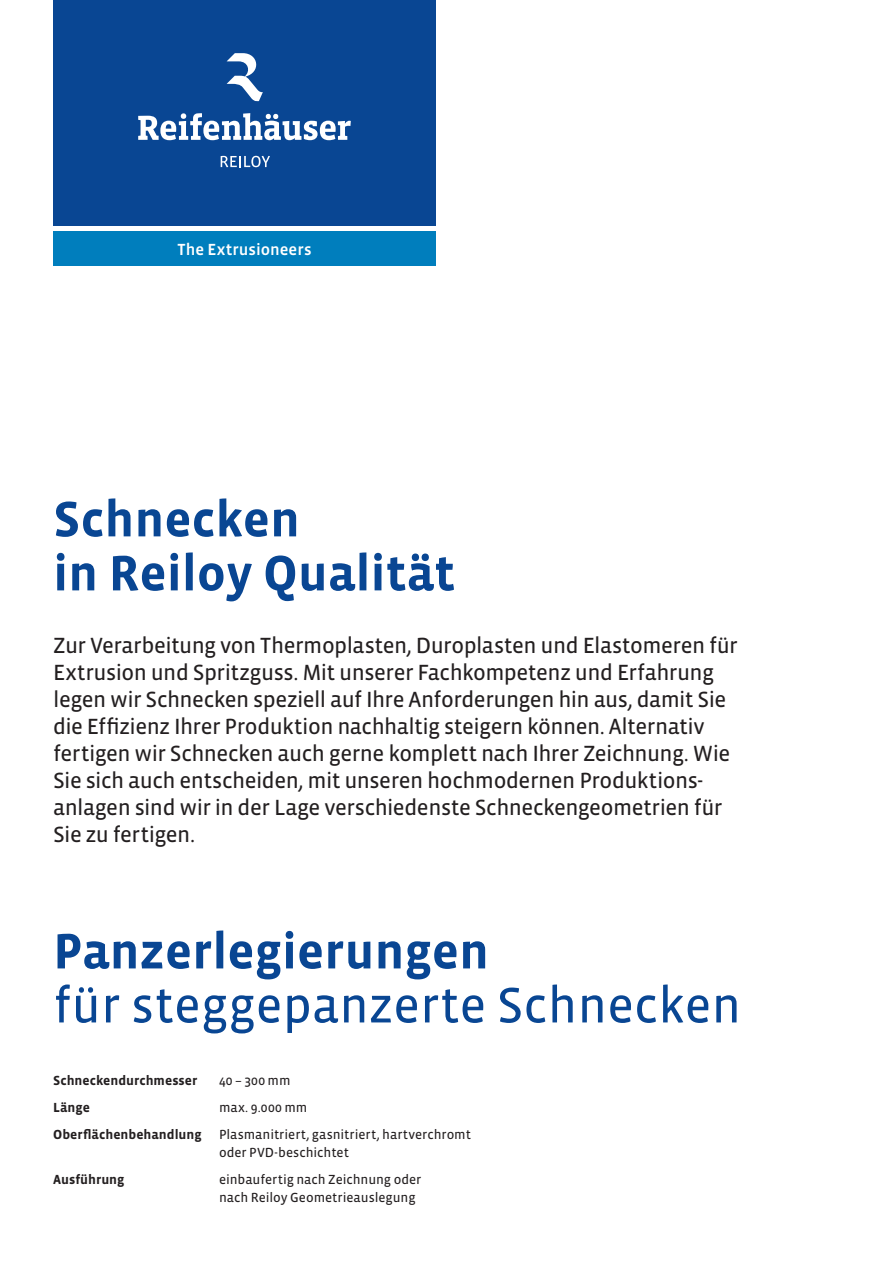
<style>
.page{position:relative;width:893px;height:1263px;background:#fff}
.page>*{position:absolute;margin:0;border:0;box-sizing:border-box;transform-origin:0 0}
.t1{font:700 51px/54px "Vista Sans OT";color:#094693}
.t2{font:51px "Vista Sans OT";color:#094693}
.t3{font:22.5px/27px "Vista Sans OT";letter-spacing:-.025em;color:#231f20}
.t4{font:500 16.5px "Vista Sans OT";color:#fff}
.t5{font:13.5px/18px "Vista Sans OT";color:#231f20}
.t6{font:700 13.5px "Vista Sans OT";color:#231f20}
</style>
<div class="page">
<div style="left:53px;top:232px;width:383px;height:34px;background:#007ebd"></div>
<div style="left:53px;top:0;width:383px;height:225px;background:#094693"></div>
<svg style="left:221px;top:156px;width:49px;height:11px"></svg>
<svg style="left:227px;top:53px;width:36px;height:49px"></svg>
<svg style="left:138px;top:113px;width:213px;height:27px"></svg>
<p class="t4" style="left:177px;top:241px;width:136px">The Extrusioneers</p>
<h1 class="t1" style="left:53px;top:493px;width:403px">Schnecken<br>in Reiloy Qualität</h1>
<p class="t3" style="left:53px;top:633px;width:686px">Zur Verarbeitung von Thermoplasten, Duroplasten und Elastomeren für Extrusion und Spritzguss. Mit unserer Fachkompetenz und Erfahrung legen wir Schnecken speziell auf Ihre Anforderungen hin aus, damit Sie die Effizienz Ihrer Produktion nachhaltig steigern können. Alternativ fertigen wir Schnecken auch gerne komplett nach Ihrer Zeichnung. Wie Sie sich auch entscheiden, mit unseren hochmodernen Produktions&shy;anlagen sind wir in der Lage verschiedenste Schneckengeometrien für Sie zu fertigen.</p>
<h1 class="t1" style="left:53px;top:925px;width:437px">Panzerlegierungen</h1>
<h1 class="t2" style="left:53px;top:979px;width:690px">für steggepanzerte Schnecken</h1>
<p class="t6" style="left:53px;top:1074px;width:146px">Schneckendurchmesser</p>
<p class="t5" style="left:219px;top:1072px;width:73px">40 – 300 mm</p>
<p class="t6" style="left:53px;top:1101px;width:38px">Länge</p>
<p class="t5" style="left:219px;top:1099px;width:90px">max. 9.000 mm</p>
<p class="t6" style="left:53px;top:1128px;width:150px">Oberflächenbehandlung</p>
<p class="t5" style="left:219px;top:1126px;width:253px">Plasmanitriert, gasnitriert, hartverchromt oder PVD-beschichtet</p>
<p class="t6" style="left:53px;top:1173px;width:73px">Ausführung</p>
<p class="t5" style="left:219px;top:1171px;width:204px">einbaufertig nach Zeichnung oder nach Reiloy Geometrieauslegung</p>
</div>
